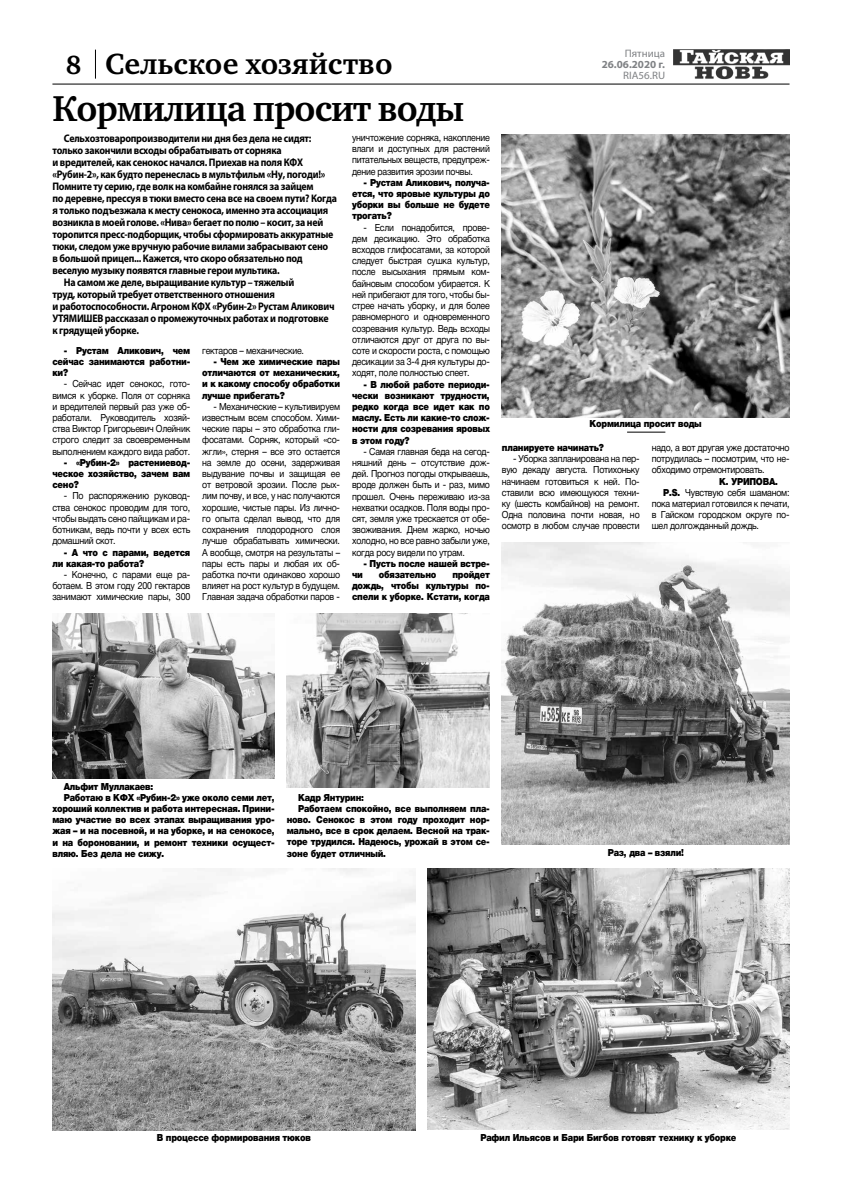
<style>
.page{position:relative;width:842px;height:1191px;background:#fff}
.page>*{position:absolute;margin:0;border:0;box-sizing:border-box;transform-origin:0 0}
.t1{font:700 36.9px "Charter C";letter-spacing:-.025em;color:#000}
.t2{font:700 30px "Charter C";color:#000}
.t3{font:700 11px "Myriad Pro";letter-spacing:-.025em;color:#000;scale:.9 1}
.t4{font:10.8px "Myriad Pro";color:#808285}
.t5{font:700 10.8px "Myriad Pro";color:#808285}
.t6{font:9.8px/11.2px "Helvetica Neue Cyr";letter-spacing:-.025em;color:#000;text-align:justify;scale:.9 1}
.t7{font:900 9.8px/11.2px "Helvetica Neue Cyr";letter-spacing:-.025em;color:#000;text-align:justify;scale:.9 1}
.s1{font-size:27px}
.s2{font-weight:900}
</style>
<div class="page">
<img style="left:673px;top:50px;width:116px;height:30px">
<hr style="left:52px;top:84px;width:737px;height:1px;background:#000">
<svg style="left:95px;top:50px;width:1px;height:29px"></svg>
<img style="left:52px;top:868px;width:363px;height:262px">
<img style="left:52px;top:613px;width:223px;height:165px">
<img style="left:502px;top:542px;width:287px;height:302px">
<img style="left:287px;top:613px;width:203px;height:174px">
<img style="left:427px;top:868px;width:362px;height:262px">
<hr style="left:627px;top:431px;width:38px;height:1px;background:#000">
<img style="left:502px;top:134px;width:287px;height:283px">
<h2 class="t2" style="left:66px;top:47px;width:328px"><span class="s1">8</span> Сельское хозяйство</h2>
<h1 class="t1" style="left:52px;top:88px;width:413px">Кормилица просит воды</h1>
<p class="t3" style="left:64px;top:131px;width:277px">Сельхозтоваропроизводители ни дня без дела не сидят:</p>
<p class="t3" style="left:52px;top:143px;width:256px">только закончили всходы обрабатывать от сорняка</p>
<p class="t3" style="left:52px;top:155px;width:280px">и вредителей, как сенокос начался. Приехав на поля КФХ</p>
<p class="t3" style="left:52px;top:167px;width:305px">«Рубин-2», как будто перенеслась в мультфильм «Ну, погоди!»</p>
<p class="t3" style="left:52px;top:179px;width:292px">Помните ту серию, где волк на комбайне гонялся за зайцем</p>
<p class="t3" style="left:52px;top:191px;width:318px">по деревне, прессуя в тюки вместо сена все на своем пути? Когда</p>
<p class="t3" style="left:52px;top:203px;width:308px">я только подъезжала к месту сенокоса, именно эта ассоциация</p>
<p class="t3" style="left:52px;top:215px;width:302px">возникла в моей голове. «Нива» бегает по полю – косит, за ней</p>
<p class="t3" style="left:52px;top:227px;width:314px">торопится пресс-подборщик, чтобы сформировать аккуратные</p>
<p class="t3" style="left:52px;top:239px;width:308px">тюки, следом уже вручную рабочие вилами забрасывают сено</p>
<p class="t3" style="left:52px;top:251px;width:280px">в большой прицеп... Кажется, что скоро обязательно под</p>
<p class="t3" style="left:52px;top:263px;width:254px">веселую музыку появятся главные герои мультика.</p>
<p class="t3" style="left:64px;top:275px;width:258px">На самом же деле, выращивание культур – тяжелый</p>
<p class="t3" style="left:52px;top:287px;width:249px">труд, который требует ответственного отношения</p>
<p class="t3" style="left:52px;top:299px;width:315px">и работоспособности. Агроном КФХ «Рубин-2» Рустам Аликович</p>
<p class="t3" style="left:52px;top:311px;width:308px">УТЯМИШЕВ рассказал о промежуточных работах и подготовке</p>
<p class="t3" style="left:52px;top:323px;width:98px">к грядущей уборке.</p>
<p class="t7" style="left:52px;top:345px;width:155px;text-indent:11px">- Рустам Аликович, чем сейчас занимаются работни&shy;ки?</p>
<p class="t6" style="left:52px;top:378px;width:155px;text-indent:11px">- Сейчас идет сенокос, гото&shy;вимся к уборке. Поля от сорняка и вредителей первый раз уже об&shy;работали. Руководитель хозяй&shy;ства Виктор Григорьевич Олейник строго следит за своевременным выполнением каждого вида работ.</p>
<p class="t7" style="left:52px;top:457px;width:155px;text-indent:11px">- «Рубин-2» растениевод&shy;ческое хозяйство, зачем вам сено?</p>
<p class="t6" style="left:52px;top:490px;width:155px;text-indent:11px">- По распоряжению руковод&shy;ства сенокос проводим для того, чтобы выдать сено пайщикам и ра&shy;ботникам, ведь почти у всех есть домашний скот.</p>
<p class="t7" style="left:52px;top:546px;width:155px;text-indent:11px">- А что с парами, ведется ли какая-то работа?</p>
<p class="t6" style="left:52px;top:569px;width:155px;text-indent:11px">- Конечно, с парами еще ра&shy;ботаем. В этом году 200 гектаров занимают химические пары, 300</p>
<p class="t6" style="left:352px;top:132px;width:155px">уничтожение сорняка, накопление влаги и доступных для растений питательных веществ, предупреж&shy;дение развития эрозии почвы.</p>
<p class="t7" style="left:352px;top:177px;width:155px;text-indent:11px">- Рустам Аликович, получа&shy;ется, что яровые культуры до уборки вы больше не будете трогать?</p>
<p class="t6" style="left:352px;top:222px;width:155px;text-indent:11px">- Если понадобится, прове&shy;дем десикацию. Это обработка всходов глифосатами, за которой следует быстрая сушка культур, после высыхания прямым ком&shy;байновым способом убирается. К ней прибегают для того, чтобы бы&shy;стрее начать уборку, и для более равномерного и одновременного созревания культур. Ведь всходы отличаются друг от друга по вы&shy;соте и скорости роста, с помощью десикации за 3-4 дня культуры до&shy;ходят, поле полностью спеет.</p>
<p class="t7" style="left:352px;top:378px;width:155px;text-indent:11px">- В любой работе периоди&shy;чески возникают трудности, редко когда все идет как по маслу. Есть ли какие-то слож&shy;ности для созревания яровых в этом году?</p>
<p class="t6" style="left:352px;top:446px;width:155px;text-indent:11px">- Самая главная беда на сегод&shy;няшний день – отсутствие дож&shy;дей. Прогноз погоды открываешь, вроде должен быть и - раз, мимо прошел. Очень переживаю из-за нехватки осадков. Поля воды про&shy;сят, земля уже трескается от обе&shy;звоживания. Днем жарко, ночью холодно, но все равно забыли уже, когда росу видели по утрам.</p>
<p class="t7" style="left:363px;top:558px;width:142px">- Пусть после нашей встре-</p>
<p class="t7" style="left:352px;top:569px;width:14px">чи</p>
<p class="t7" style="left:379px;top:569px;width:65px">обязательно</p>
<p class="t6" style="left:202px;top:345px;width:115px">гектаров – механические.</p>
<p class="t7" style="left:202px;top:356px;width:155px;text-indent:11px">- Чем же химические пары отличаются от механических, и к какому способу обработки лучше прибегать?</p>
<p class="t6" style="left:202px;top:401px;width:155px;text-indent:11px">- Механические – культивируем известным всем способом. Хими&shy;ческие пары – это обработка гли&shy;фосатами. Сорняк, который «со&shy;жгли», стерня – все это остается на земле до осени, задерживая выдувание почвы и защищая ее от ветровой эрозии. После рых&shy;лим почву, и все, у нас получаются хорошие, чистые пары. Из лично&shy;го опыта сделал вывод, что для сохранения плодородного слоя лучше обрабатывать химически.<br>А вообще, смотря на результаты – пары есть пары и любая их об&shy;работка почти одинаково хорошо влияет на рост культур в будущем.<br>Главная задача обработки паров -</p>
<p class="t7" style="left:352px;top:569px;width:155px;text-indent:100px">пройдет дождь, чтобы культуры по&shy;спели к уборке. Кстати, когда</p>
<p class="t4" style="left:625px;top:47px;width:42px">Пятница</p>
<p class="t5" style="left:602px;top:57px;width:65px">26.06.2020 г.</p>
<p class="t4" style="left:623px;top:69px;width:43px">RIA56.RU</p>
<p class="t7" style="left:590px;top:418px;width:126px">Кормилица просит воды</p>
<p class="t7" style="left:502px;top:442px;width:115px">планируете начинать?</p>
<p class="t6" style="left:502px;top:453px;width:155px;text-indent:11px">- Уборка запланирована на пер&shy;вую декаду августа. Потихоньку начинаем готовиться к ней. По&shy;ставили всю имеющуюся техни&shy;ку (шесть комбайнов) на ремонт.<br>Одна половина почти новая, но осмотр в любом случае провести</p>
<p class="t6" style="left:652px;top:442px;width:155px">надо, а вот другая уже достаточно потрудилась – посмотрим, что не&shy;обходимо отремонтировать.</p>
<p class="t7" style="left:719px;top:475px;width:22px">К. УРИПОВА</p>
<p class="t7" style="left:775px;top:475px;width:5px">.</p>
<p class="t6" style="left:663px;top:487px;width:142px"><span class="s2">P.S.</span> Чувствую себя шаманом:</p>
<p class="t6" style="left:652px;top:498px;width:155px">пока материал готовился к печати,</p>
<p class="t6" style="left:652px;top:509px;width:155px">в Гайском городском округе по-</p>
<p class="t6" style="left:652px;top:520px;width:121px">шел долгожданный дождь.</p>
<p class="t7" style="left:64px;top:780px;width:101px">Альфит Муллакаев:</p>
<p class="t7" style="left:64px;top:792px;width:236px">Работаю в КФХ «Рубин-2» уже около семи лет,</p>
<p class="t7" style="left:52px;top:803px;width:248px">хороший коллектив и работа интересная. Прини-</p>
<p class="t7" style="left:52px;top:814px;width:248px">маю участие во всех этапах выращивания уро-</p>
<p class="t7" style="left:52px;top:825px;width:248px">жая – и на посевной, и на уборке, и на сенокосе,</p>
<p class="t7" style="left:52px;top:836px;width:248px">и на бороновании, и ремонт техники осущест-</p>
<p class="t7" style="left:52px;top:848px;width:126px">вляю. Без дела не сижу.</p>
<p class="t7" style="left:298px;top:791px;width:75px">Кадр Янтурин:</p>
<p class="t7" style="left:298px;top:802px;width:215px">Работаем спокойно, все выполняем пла-</p>
<p class="t7" style="left:287px;top:814px;width:227px">ново. Сенокос в этом году проходит нор-</p>
<p class="t7" style="left:287px;top:825px;width:227px">мально, все в срок делаем. Весной на трак-</p>
<p class="t7" style="left:287px;top:836px;width:227px">торе трудился. Надеюсь, урожай в этом се-</p>
<p class="t7" style="left:287px;top:847px;width:112px">зоне будет отличный.</p>
<p class="t7" style="left:608px;top:846px;width:86px">Раз, два – взяли!</p>
<p class="t7" style="left:157px;top:1131px;width:173px">В процессе формирования тюков</p>
<p class="t7" style="left:480px;top:1131px;width:286px">Рафил Ильясов и Бари Бигбов готовят технику к уборке</p>
</div>
